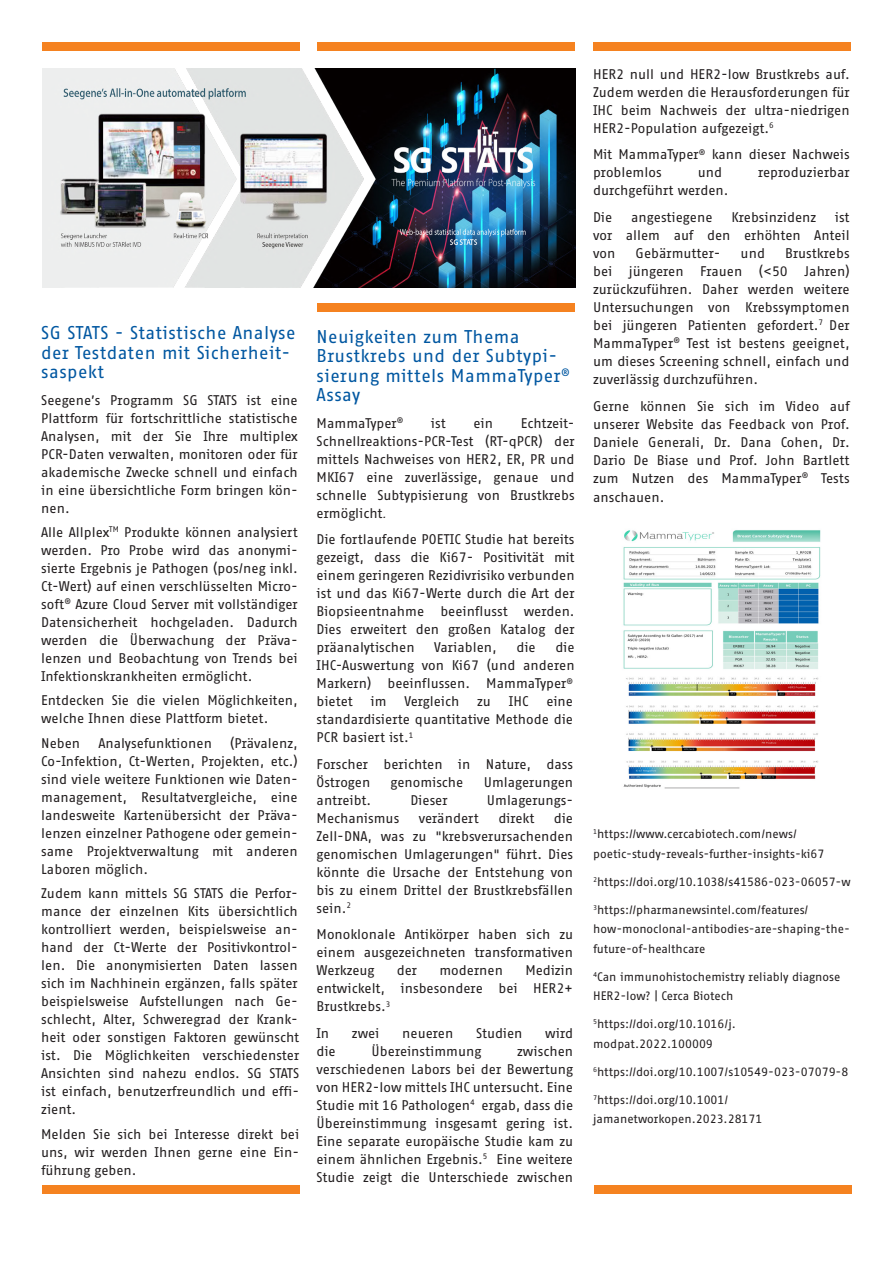
<style>
.page{position:relative;width:893px;height:1263px;background:#fff}
.page>*{position:absolute;margin:0;border:0;box-sizing:border-box;transform-origin:0 0}
.Titel_Fago_SansOT{font:18px/19.5px "Fago Office Sans OT";letter-spacing:.025em;color:#0157a1}
.Editorial{font:13.65px/18px "Fago Office Sans OT";color:#231f20;text-align:justify}
.Fliesstext_Blocksatz{font:13.65px/18px "Fago Office Sans OT";color:#231f20;text-align:justify}
.Editorial-2{font:12px/19.5px "Fago Office Sans OT";color:#231f20}
.s1{font-family:"Arial";font-style:italic}
</style>
<div class="page">
<div style="left:593px;top:43px;width:257px;height:8px;background:#f58220"></div>
<div style="left:318px;top:43px;width:257px;height:8px;background:#f58220"></div>
<div style="left:43px;top:43px;width:257px;height:8px;background:#f58220"></div>
<div style="left:318px;top:303px;width:257px;height:9px;background:#f58220"></div>
<div style="left:42px;top:1185px;width:258px;height:8px;background:#f58220"></div>
<div style="left:594px;top:1185px;width:258px;height:8px;background:#f58220"></div>
<img style="left:43px;top:68px;width:532px;height:219px">
<img style="left:623px;top:530px;width:198px;height:259px">
<p class="Titel_Fago_SansOT" style="left:41px;top:323px;width:256px">SG STATS - Statistische Analyse der Testdaten mit Sicherheit&shy;saspekt</p>
<p class="Fliesstext_Blocksatz" style="left:41px;top:391px;width:258px">Seegene’s Programm SG STATS ist eine Plattform für fortschrittliche statistische Analysen, mit der Sie Ihre multiplex PCR-Daten verwalten, monitoren oder für akademische Zwecke schnell und einfach in eine übersichtliche Form bringen kön&shy;nen.</p>
<p class="Fliesstext_Blocksatz" style="left:41px;top:523px;width:258px">Alle Allplex<sup>TM</sup> Produkte können analysiert werden. Pro Probe wird das anonymi&shy;sierte Ergebnis je Pathogen (pos/neg inkl.<br>Ct-Wert) auf einen verschlüsselten Micro&shy;soft<sup>®</sup> Azure Cloud Server mit vollständiger Datensicherheit hochgeladen. Dadurch werden die Überwachung der Präva&shy;lenzen und Beobachtung von Trends bei Infektionskrankheiten ermöglicht.</p>
<p class="Fliesstext_Blocksatz" style="left:41px;top:692px;width:258px">Entdecken Sie die vielen Möglichkeiten, welche Ihnen diese Plattform bietet.</p>
<p class="Fliesstext_Blocksatz" style="left:41px;top:734px;width:41px">Neben</p>
<p class="Fliesstext_Blocksatz" style="left:98px;top:734px;width:115px">Analysefunktionen</p>
<p class="Fliesstext_Blocksatz" style="left:41px;top:734px;width:258px;text-indent:189px">(Prävalenz, Co-Infektion, Ct-Werten, Projekten, etc.) sind viele weitere Funktionen wie Daten&shy;management, Resultatvergleiche, eine landesweite Kartenübersicht der Präva&shy;lenzen einzelner Pathogene oder gemein&shy;same Projektverwaltung mit anderen Laboren möglich.</p>
<p class="Fliesstext_Blocksatz" style="left:41px;top:884px;width:260px;text-align:left">Zudem kann mittels SG STATS die Perfor&shy;mance der einzelnen Kits übersichtlich kontrolliert werden, beispielsweise an&shy;hand der Ct-Werte der Positivkontrol&shy;len. Die anonymisierten Daten lassen sich im Nachhinein ergänzen, falls später beispielsweise Aufstellungen nach Ge&shy;schlecht, Alter, Schweregrad der Krank&shy;heit oder sonstigen Faktoren gewünscht ist. Die Möglichkeiten verschiedenster Ansichten sind nahezu endlos. SG STATS ist einfach, benutzerfreundlich und effi&shy;zient.</p>
<p class="Fliesstext_Blocksatz" style="left:41px;top:1125px;width:260px">Melden Sie sich bei Interesse direkt bei uns, wir werden Ihnen gerne eine Ein&shy;führung geben.</p>
<p class="Titel_Fago_SansOT" style="left:317px;top:327px;width:255px">Neuigkeiten zum Thema<br>Brustkrebs und der Subtypi&shy;sierung mittels MammaTyper<sup>®<br></sup>Assay</p>
<p class="Editorial" style="left:317px;top:414px;width:88px">MammaTyper<sup>®</sup></p>
<p class="Editorial" style="left:431px;top:414px;width:17px">ist</p>
<p class="Editorial" style="left:473px;top:414px;width:21px">ein</p>
<p class="Editorial" style="left:317px;top:414px;width:260px;text-indent:204px">Echtzeit-Schnellreaktions-PCR-Test (RT-qPCR) der mittels Nachweises von HER2, ER, PR und MKI67 eine zuverlässige, genaue und schnelle Subtypisierung von Brustkrebs ermöglicht<span class="s1">.</span></p>
<p class="Editorial" style="left:317px;top:530px;width:260px">Die fortlaufende POETIC Studie hat bereits gezeigt, dass die Ki67- Positivität mit einem geringeren Rezidivrisiko verbunden ist und das Ki67-Werte durch die Art der Biopsieentnahme beeinflusst werden.<br>Dies erweitert den großen Katalog der präanalytischen</p>
<p class="Editorial" style="left:317px;top:638px;width:260px;text-indent:239px">die IHC-Auswertung von Ki67 (und anderen Markern) beeinflussen. MammaTyper<sup>® </sup>bietet</p>
<p class="Editorial" style="left:434px;top:638px;width:64px">Variablen,</p>
<p class="Editorial" style="left:517px;top:638px;width:21px">die</p>
<p class="Editorial" style="left:317px;top:692px;width:258px;text-indent:230px">eine standardisierte quantitative Methode die PCR basiert ist.<sup>1</sup></p>
<p class="Editorial" style="left:317px;top:755px;width:258px">Forscher berichten in Nature, dass<br>Östrogen</p>
<p class="Editorial" style="left:370px;top:692px;width:18px">im</p>
<p class="Editorial" style="left:404px;top:692px;width:57px">Vergleich</p>
<p class="Editorial" style="left:477px;top:692px;width:15px">zu</p>
<p class="Editorial" style="left:509px;top:692px;width:21px">IHC</p>
<p class="Editorial" style="left:391px;top:773px;width:74px">genomische</p>
<p class="Editorial" style="left:484px;top:773px;width:91px">Umlagerungen</p>
<p class="Editorial" style="left:317px;top:791px;width:56px">antreibt.</p>
<p class="Editorial" style="left:410px;top:791px;width:39px">Dieser</p>
<p class="Editorial" style="left:487px;top:791px;width:88px">Umlagerungs-</p>
<p class="Editorial" style="left:317px;top:809px;width:84px">Mechanismus</p>
<p class="Editorial" style="left:419px;top:809px;width:62px">verändert</p>
<p class="Editorial" style="left:498px;top:809px;width:38px">direkt</p>
<p class="Editorial" style="left:317px;top:809px;width:258px;text-indent:237px">die Zell-DNA, was zu "krebsverursachenden genomischen Umlagerungen" führt. Dies könnte die Ursache der Entstehung von bis zu einem Drittel der Brustkrebsfällen sein.<sup>2</sup></p>
<p class="Editorial" style="left:317px;top:925px;width:258px">Monoklonale Antikörper haben sich zu einem ausgezeichneten transformativen Werkzeug</p>
<p class="Editorial" style="left:317px;top:961px;width:258px;text-indent:209px">Medizin entwickelt, insbesondere bei HER2+ Brustkrebs.<sup>3</sup></p>
<p class="Editorial" style="left:317px;top:1024px;width:14px">In</p>
<p class="Editorial" style="left:352px;top:1024px;width:29px">zwei</p>
<p class="Editorial" style="left:402px;top:1024px;width:53px">neueren</p>
<p class="Editorial" style="left:476px;top:1024px;width:48px">Studien</p>
<p class="Editorial" style="left:545px;top:1024px;width:29px">wird</p>
<p class="Editorial" style="left:317px;top:1042px;width:21px">die</p>
<p class="Editorial" style="left:372px;top:1042px;width:111px">Übereinstimmung</p>
<p class="Editorial" style="left:397px;top:961px;width:22px">der</p>
<p class="Editorial" style="left:439px;top:961px;width:65px">modernen</p>
<p class="Editorial" style="left:317px;top:1042px;width:258px;text-indent:200px">zwischen verschiedenen Labors bei der Bewertung von HER2-low mittels IHC untersucht. Eine Studie mit 16 Pathologen<sup>4</sup> ergab, dass die Übereinstimmung insgesamt gering ist.<br>Eine separate europäische Studie kam zu einem ähnlichen Ergebnis.<sup>5</sup> Eine weitere Studie zeigt die Unterschiede zwischen</p>
<p class="Editorial" style="left:593px;top:65px;width:258px">HER2 null und HER2-low Brustkrebs auf.<br>Zudem werden die Herausforderungen für IHC beim Nachweis der ultra-niedrigen HER2-Population aufgezeigt.<sup>6</sup></p>
<p class="Editorial" style="left:593px;top:146px;width:258px">Mit MammaTyper<sup>®</sup> kann dieser Nachweis problemlos</p>
<p class="Editorial" style="left:698px;top:164px;width:26px">und</p>
<p class="Editorial" style="left:758px;top:164px;width:93px">reproduzierbar</p>
<p class="Editorial" style="left:593px;top:182px;width:137px">durchgeführt werden.</p>
<p class="Editorial" style="left:593px;top:208px;width:21px">Die</p>
<p class="Editorial" style="left:631px;top:208px;width:83px">angestiegene</p>
<p class="Editorial" style="left:731px;top:208px;width:86px">Krebsinzidenz</p>
<p class="Editorial" style="left:593px;top:208px;width:258px;text-indent:242px">ist vor allem auf den erhöhten Anteil von</p>
<p class="Editorial" style="left:636px;top:244px;width:86px">Gebärmutter-</p>
<p class="Editorial" style="left:741px;top:244px;width:26px">und</p>
<p class="Editorial" style="left:593px;top:244px;width:258px;text-indent:192px">Brustkrebs bei jüngeren Frauen (&lt;50 Jahren) zurückzuführen. Daher werden weitere Untersuchungen von Krebssymptomen bei jüngeren Patienten gefordert.<sup>7</sup> Der MammaTyper<sup>®</sup> Test ist bestens geeignet, um dieses Screening schnell, einfach und zuverlässig durchzuführen.</p>
<p class="Editorial" style="left:593px;top:397px;width:258px">Gerne können Sie sich im Video auf unserer Website das Feedback von Prof.<br>Daniele Generali, Dr. Dana Cohen, Dr.<br>Dario De Biase und Prof. John Bartlett zum Nutzen des MammaTyper<sup>®</sup> Tests</p>
<p class="Editorial" style="left:593px;top:488px;width:73px">anschauen.</p>
<p class="Editorial-2" style="left:593px;top:824px;width:233px"><sup>1</sup>https://www.cercabiotech.com/news/ poetic-study-reveals-further-insights-ki67</p>
<p class="Editorial-2" style="left:593px;top:872px;width:259px"><sup>2</sup>https://doi.org/10.1038/s41586-023-06057-w</p>
<p class="Editorial-2" style="left:593px;top:900px;width:258px"><sup>3</sup>https://pharmanewsintel.com/features/ how-monoclonal-antibodies-are-shaping-the&shy;future-of-healthcare</p>
<p class="Editorial-2" style="left:593px;top:967px;width:249px"><sup>4</sup>Can immunohistochemistry reliably diagnose<br>HER2-low? | Cerca Biotech</p>
<p class="Editorial-2" style="left:593px;top:1014px;width:144px"><sup>5</sup>https://doi.org/10.1016/j. modpat.2022.100009</p>
<p class="Editorial-2" style="left:593px;top:1062px;width:257px"><sup>6</sup>https://doi.org/10.1007/s10549-023-07079-8</p>
<p class="Editorial-2" style="left:593px;top:1090px;width:171px"><sup>7</sup>https://doi.org/10.1001/ jamanetworkopen.2023.28171</p>
</div>
